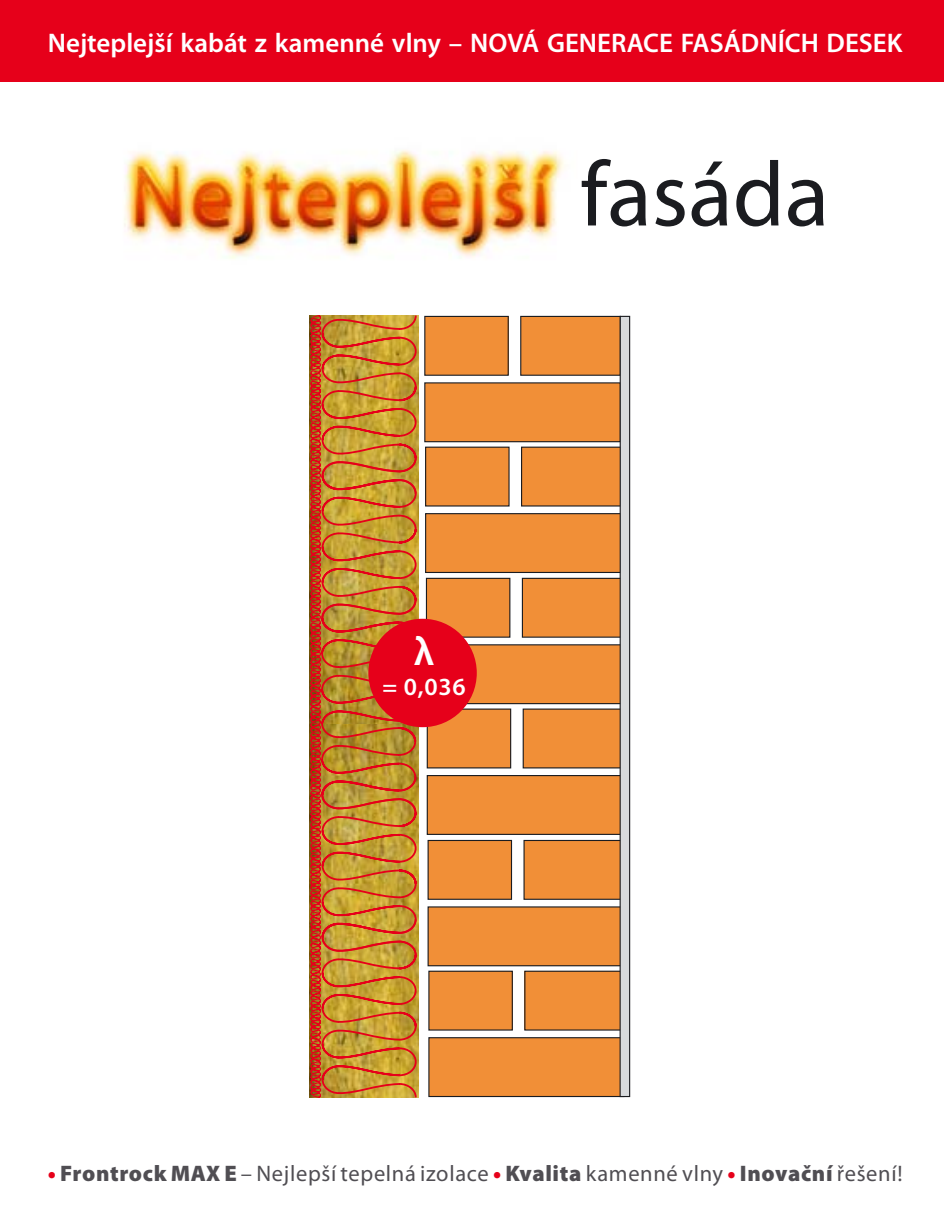
<style>
.page{position:relative;width:944px;height:1212px;background:#fff}
.page>*{position:absolute;margin:0;border:0;box-sizing:border-box;transform-origin:0 0}
.t1{font:92.25px "Myriad Pro";color:#1b1c20}
.t2{font:600 40.5px "Myriad Pro";color:#fff}
.t3{font:600 27px "Myriad Pro";color:#fff}
.t4{font:600 24.75px "Myriad Pro";color:#fff}
.t5{font:22.5px "Myriad Pro";letter-spacing:.03em;color:#504e53}
.s1{font-weight:900;color:#e6001a}
.s2{font-weight:900}
</style>
<div class="page">
<div style="left:0;top:0;width:944px;height:82px;background:#e6001a"></div>
<img style="left:124px;top:150px;width:441px;height:109px">
<svg style="left:310px;top:315px;width:107px;height:783px;background:#c5822f"></svg>
<div style="left:426px;top:514px;width:195px;height:58px;background:#f18f37"></div>
<div style="left:425px;top:513px;width:196px;height:60px;border:1px solid #1b1c20"></div>
<div style="left:426px;top:447px;width:83px;height:59px;background:#f18f37"></div>
<div style="left:425px;top:447px;width:85px;height:59px;border:1px solid #1b1c20"></div>
<div style="left:522px;top:447px;width:99px;height:59px;background:#f18f37"></div>
<div style="left:521px;top:447px;width:100px;height:59px;border:1px solid #1b1c20"></div>
<div style="left:425px;top:383px;width:195px;height:59px;background:#f18f37"></div>
<div style="left:424px;top:382px;width:197px;height:60px;border:1px solid #1b1c20"></div>
<div style="left:425px;top:316px;width:83px;height:59px;background:#f18f37"></div>
<div style="left:424px;top:316px;width:85px;height:60px;border:1px solid #1b1c20"></div>
<div style="left:521px;top:316px;width:99px;height:59px;background:#f18f37"></div>
<div style="left:520px;top:316px;width:101px;height:60px;border:1px solid #1b1c20"></div>
<div style="left:427px;top:775px;width:195px;height:59px;background:#f18f37"></div>
<div style="left:427px;top:775px;width:196px;height:60px;border:1px solid #1b1c20"></div>
<div style="left:427px;top:709px;width:84px;height:59px;background:#f18f37"></div>
<div style="left:427px;top:708px;width:84px;height:60px;border:1px solid #1b1c20"></div>
<div style="left:523px;top:709px;width:99px;height:59px;background:#f18f37"></div>
<div style="left:426px;top:645px;width:195px;height:59px;background:#f18f37"></div>
<div style="left:426px;top:644px;width:196px;height:60px;border:1px solid #1b1c20"></div>
<div style="left:426px;top:578px;width:84px;height:59px;background:#f18f37"></div>
<div style="left:426px;top:578px;width:84px;height:60px;border:1px solid #1b1c20"></div>
<div style="left:522px;top:578px;width:99px;height:59px;background:#f18f37"></div>
<div style="left:522px;top:578px;width:100px;height:60px;border:1px solid #1b1c20"></div>
<div style="left:429px;top:1038px;width:195px;height:58px;background:#f18f37"></div>
<div style="left:428px;top:1037px;width:196px;height:60px;border:1px solid #1b1c20"></div>
<div style="left:429px;top:971px;width:83px;height:59px;background:#f18f37"></div>
<div style="left:428px;top:971px;width:85px;height:59px;border:1px solid #1b1c20"></div>
<div style="left:525px;top:971px;width:99px;height:59px;background:#f18f37"></div>
<div style="left:524px;top:971px;width:100px;height:59px;border:1px solid #1b1c20"></div>
<div style="left:428px;top:907px;width:195px;height:59px;background:#f18f37"></div>
<div style="left:428px;top:906px;width:196px;height:60px;border:1px solid #1b1c20"></div>
<div style="left:428px;top:840px;width:83px;height:59px;background:#f18f37"></div>
<div style="left:428px;top:840px;width:84px;height:60px;border:1px solid #1b1c20"></div>
<div style="left:524px;top:840px;width:99px;height:59px;background:#f18f37"></div>
<div style="left:523px;top:840px;width:101px;height:60px;border:1px solid #1b1c20"></div>
<div style="left:620px;top:316px;width:10px;height:780px;background:#d8dadc"></div>
<div style="left:620px;top:316px;width:10px;height:781px;border:1px solid #1b1c20"></div>
<div style="left:368px;top:619px;width:109px;height:108px;background:#e6001a;border-radius:50%"></div>
<p class="t3" style="left:48px;top:33px;width:856px">Nejteplejší kabát z kamenné vlny – NOVÁ GENERACE FASÁDNÍCH DESEK</p>
<h1 class="t1" style="left:580px;top:160px;width:250px">fasáda</h1>
<h2 class="t2" style="left:414px;top:636px;width:22px">λ</h2>
<p class="t4" style="left:383px;top:677px;width:85px">= 0,036</p>
<p class="t5" style="left:48px;top:1165px;width:856px"><span class="s1">•</span> <span class="s2">Frontrock MAX E</span> – Nejlepší tepelná izolace <span class="s1">•</span> <span class="s2">Kvalita</span> kamenné vlny <span class="s1">•</span> <span class="s2">Inovační</span> řešení!</p>
</div>
